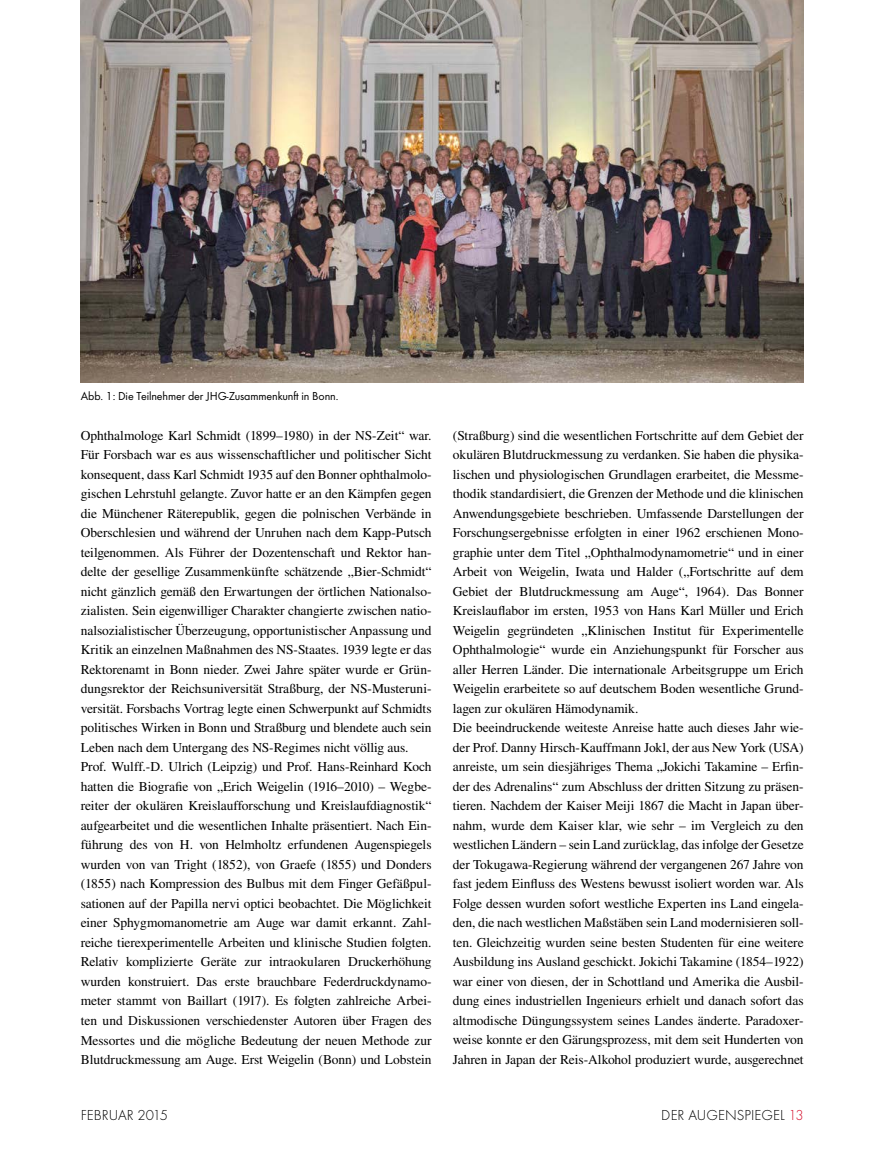
<style>
.page{position:relative;width:893px;height:1170px;background:#fff}
.page>*{position:absolute;margin:0;border:0;box-sizing:border-box;transform-origin:0 0}
.t1{font:300 15px "Function";color:#000}
.t2{font:13.5px/19.5px "Roman";letter-spacing:-.005em;color:#000}
.t3{font:12px "Function";letter-spacing:-.01em;color:#000}
.s1{color:#d50827}
</style>
<div class="page">
<img style="left:81px;top:0;width:723px;height:383px">
<p class="t3" style="left:81px;top:389px;width:259px">Abb. 1: Die Teilnehmer der JHG-Zusammenkunft in Bonn.</p>
<p class="t2" style="left:81px;top:425px;width:352px">Ophthalmologe Karl Schmidt (1899–1980) in der NS-Zeit“ war.<br>Für Forsbach war es aus wissenschaftlicher und politischer Sicht konsequent, dass Karl Schmidt 1935 auf den Bonner ophthalmolo&shy;gischen Lehrstuhl gelangte. Zuvor hatte er an den Kämpfen gegen die Münchener Räterepublik, gegen die polnischen Verbände in Oberschlesien und während der Unruhen nach dem Kapp-Putsch teilgenommen. Als Führer der Dozentenschaft und Rektor han&shy;delte der gesellige Zusammenkünfte schätzende „Bier-Schmidt“ nicht gänzlich gemäß den Erwartungen der örtlichen Nationalso&shy;zialisten. Sein eigenwilliger Charakter changierte zwischen natio&shy;nalsozialistischer Überzeugung, opportunistischer Anpassung und Kritik an einzelnen Maßnahmen des NS-Staates. 1939 legte er das Rektorenamt in Bonn nieder. Zwei Jahre später wurde er Grün&shy;dungsrektor der Reichsuniversität Straßburg, der NS-Musteruni&shy;versität. Forsbachs Vortrag legte einen Schwerpunkt auf Schmidts politisches Wirken in Bonn und Straßburg und blendete auch sein Leben nach dem Untergang des NS-Regimes nicht völlig aus.<br>Prof. Wulff.-D. Ulrich (Leipzig) und Prof. Hans-Reinhard Koch hatten die Biografie von „Erich Weigelin (1916–2010) – Wegbe&shy;reiter der okulären Kreislaufforschung und Kreislaufdiagnostik“ aufgearbeitet und die wesentlichen Inhalte präsentiert. Nach Ein&shy;führung des von H. von Helmholtz erfundenen Augenspiegels wurden von van Tright (1852), von Graefe (1855) und Donders (1855) nach Kompression des Bulbus mit dem Finger Gefäßpul&shy;sationen auf der Papilla nervi optici beobachtet. Die Möglichkeit einer Sphygmomanometrie am Auge war damit erkannt. Zahl&shy;reiche tierexperimentelle Arbeiten und klinische Studien folgten.<br>Relativ komplizierte Geräte zur intraokularen Druckerhöhung wurden konstruiert. Das erste brauchbare Federdruckdynamo&shy;meter stammt von Baillart (1917). Es folgten zahlreiche Arbei&shy;ten und Diskussionen verschiedenster Autoren über Fragen des Messortes und die mögliche Bedeutung der neuen Methode zur Blutdruckmessung am Auge. Erst Weigelin (Bonn) und Lobstein</p>
<p class="t2" style="left:453px;top:425px;width:352px">(Straßburg) sind die wesentlichen Fortschritte auf dem Gebiet der okulären Blutdruckmessung zu verdanken. Sie haben die physika&shy;lischen und physiologischen Grundlagen erarbeitet, die Messme&shy;thodik standardisiert, die Grenzen der Methode und die klinischen Anwendungsgebiete beschrieben. Umfassende Darstellungen der Forschungsergebnisse erfolgten in einer 1962 erschienen Mono&shy;graphie unter dem Titel „Ophthalmodynamometrie“ und in einer Arbeit von Weigelin, Iwata und Halder („Fortschritte auf dem Gebiet der Blutdruckmessung am Auge“, 1964). Das Bonner Kreislauflabor im ersten, 1953 von Hans Karl Müller und Erich Weigelin gegründeten „Klinischen Institut für Experimentelle Ophthalmologie“ wurde ein Anziehungspunkt für Forscher aus aller Herren Länder. Die internationale Arbeitsgruppe um Erich Weigelin erarbeitete so auf deutschem Boden wesentliche Grund&shy;lagen zur okulären Hämodynamik.<br>Die beeindruckende weiteste Anreise hatte auch dieses Jahr wie&shy;der Prof. Danny Hirsch-Kauffmann Jokl, der aus New York (USA) anreiste, um sein diesjähriges Thema „Jokichi Takamine – Erfin&shy;der des Adrenalins“ zum Abschluss der dritten Sitzung zu präsen&shy;tieren. Nachdem der Kaiser Meiji 1867 die Macht in Japan über&shy;nahm, wurde dem Kaiser klar, wie sehr – im Vergleich zu den westlichen Ländern – sein Land zurücklag, das infolge der Gesetze der Tokugawa-Regierung während der vergangenen 267 Jahre von fast jedem Einfluss des Westens bewusst isoliert worden war. Als Folge dessen wurden sofort westliche Experten ins Land eingela&shy;den, die nach westlichen Maßstäben sein Land modernisieren soll&shy;ten. Gleichzeitig wurden seine besten Studenten für eine weitere Ausbildung ins Ausland geschickt. Jokichi Takamine (1854–1922) war einer von diesen, der in Schottland und Amerika die Ausbil&shy;dung eines industriellen Ingenieurs erhielt und danach sofort das altmodische Düngungssystem seines Landes änderte. Paradoxer&shy;weise konnte er den Gärungsprozess, mit dem seit Hunderten von Jahren in Japan der Reis-Alkohol produziert wurde, ausgerechnet</p>
<p class="t1" style="left:81px;top:1106px;width:89px">FEBRUAR 2015</p>
<p class="t1" style="left:661px;top:1106px;width:144px">DER AUGENSPI EGEL <span class="s1">13</span></p>
</div>
